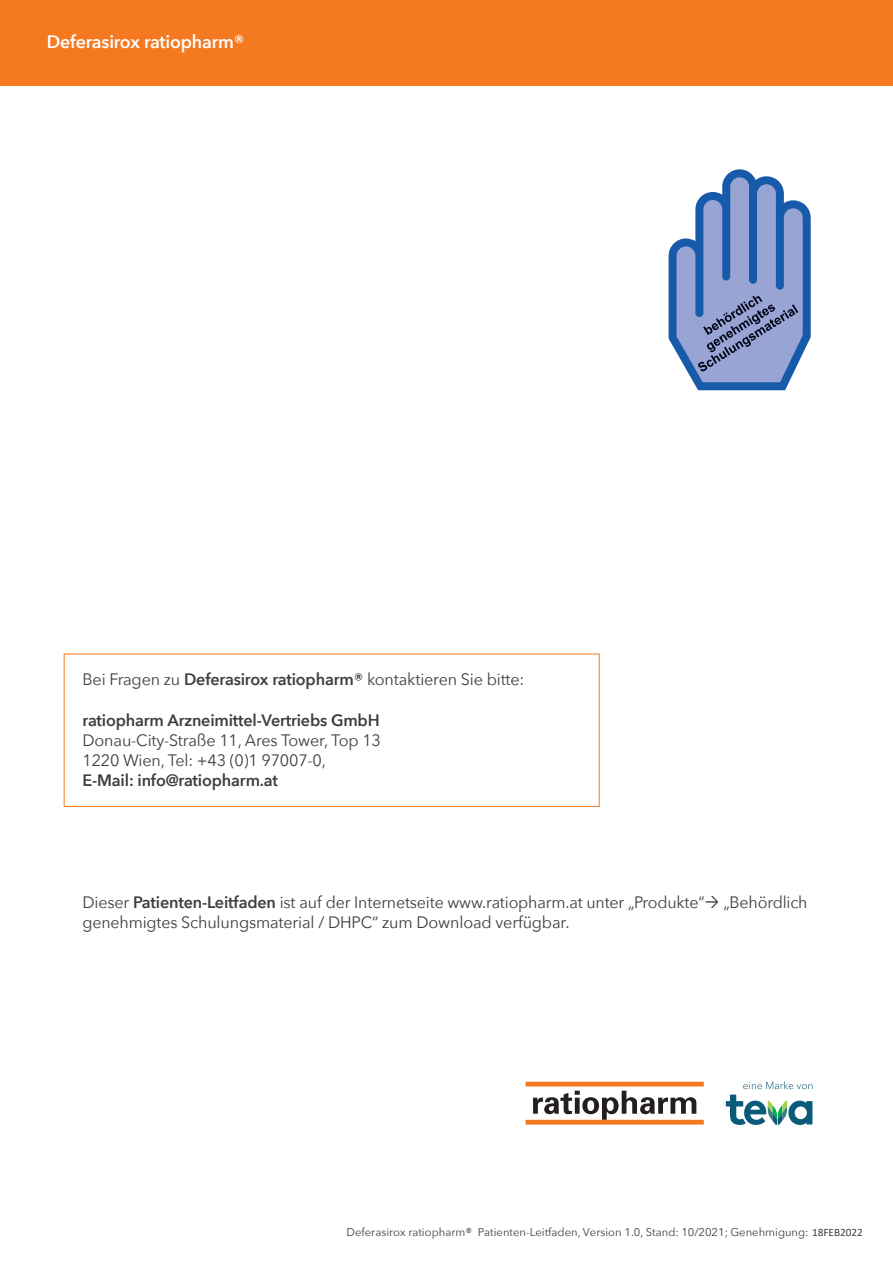
<style>
.page{position:relative;width:893px;height:1263px;background:#fff}
.page>*{position:absolute;margin:0;border:0;box-sizing:border-box;transform-origin:0 0}
.t1{font:600 18px "Avenir Next";letter-spacing:-.01em;color:#fff}
.t2{font:16.5px/20.2px "Avenir Next";letter-spacing:-.01em;color:#3e3e3f}
.t3{font:600 16.5px "Avenir Next";letter-spacing:-.01em;color:#3e3e3f}
.t4{font:11.25px "Avenir Next";color:#3e3e3f}
.s1{font-weight:600}
.s2{font-family:"Calibri"}
</style>
<div class="page">
<div style="left:0;top:0;width:893px;height:85px;background:#f47921"></div>
<svg style="left:726px;top:1081px;width:86px;height:44px"></svg>
<svg style="left:533px;top:1091px;width:163px;height:29px"></svg>
<hr style="left:526px;top:1120px;width:178px;height:4px;background:#f47921">
<hr style="left:526px;top:1082px;width:178px;height:4px;background:#f47921">
<div style="left:64px;top:654px;width:536px;height:153px;border:1px solid #f47921"></div>
<svg style="left:669px;top:169px;width:142px;height:221px"></svg>
<p class="t1" style="left:47px;top:26px;width:199px">Deferasirox ratiopharm®</p>
<p class="t2" style="left:82px;top:669px;width:443px">Bei Fragen zu <span class="s1">Deferasirox ratiopharm®</span> kontaktieren Sie bitte:</p>
<p class="t3" style="left:82px;top:706px;width:299px">ratiopharm Arzneimittel-Vertriebs GmbH</p>
<p class="t2" style="left:82px;top:729px;width:300px">Donau-City-Straße 11, Ares Tower, Top 13<br>1220 Wien, Tel: +43 (0)1 97007-0,</p>
<p class="t3" style="left:82px;top:766px;width:197px">E-Mail: info@ratiopharm.at</p>
<p class="t2" style="left:82px;top:891px;width:727px">Dieser <span class="s1">Patienten-Leitfaden</span> ist auf der Internetseite www.ratiopharm.at unter „Produkte“ „Behördlich genehmigtes Schulungsmaterial / DHPC“ zum Download verfügbar.</p>
<p class="t4" style="left:347px;top:1222px;width:518px">Deferasirox ratiopharm® Patienten-Leitfaden, Version 1.0, Stand: 10/2021; Genehmigung: <span class="s2">18FEB2022</span></p>
</div>
